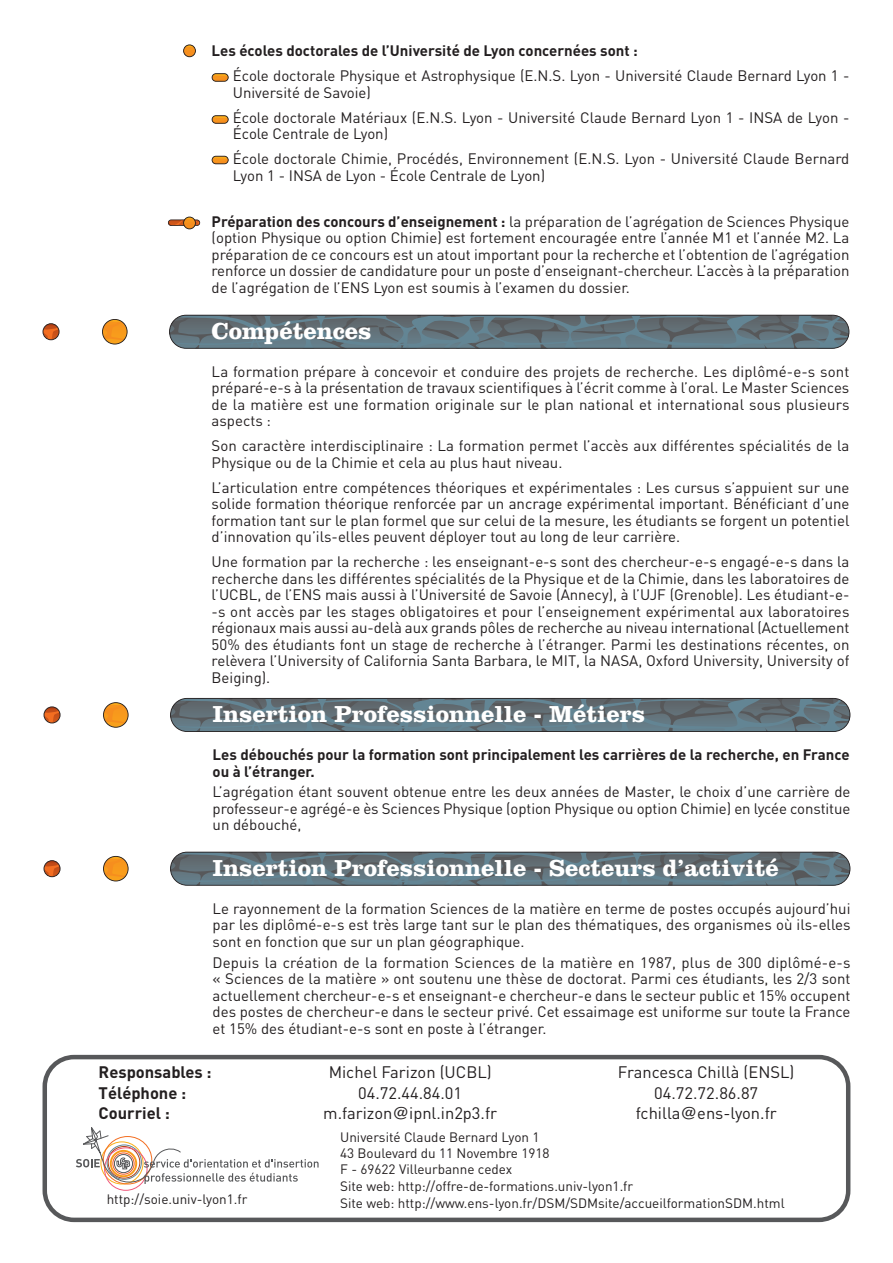
<style>
.page{position:relative;width:893px;height:1263px;background:#fff}
.page>*{position:absolute;margin:0;border:0;box-sizing:border-box;transform-origin:0 0}
.t1{font:700 24px "Clarendon";color:#fff}
.t2{font:16.5px "DIN";color:#231f20}
.t3{font:700 16.5px "DIN";color:#231f20}
.t4{font:15px/16.5px "DIN";color:#231f20;text-align:justify}
.t5{font:700 15px/16.5px "DIN";color:#231f20}
.t6{font:13.5px/16.4px "DIN";color:#231f20}
.s1{font-weight:700}
.s2{font-family:"Helvetica"}
</style>
<div class="page">
<svg style="left:169px;top:315px;width:680px;height:34px;background:#60717a"></svg>
<svg style="left:43px;top:323px;width:17px;height:17px"></svg>
<svg style="left:102px;top:319px;width:26px;height:25px"></svg>
<svg style="left:170px;top:698px;width:680px;height:34px;background:#5f7079"></svg>
<svg style="left:44px;top:706px;width:17px;height:17px"></svg>
<svg style="left:103px;top:702px;width:26px;height:26px"></svg>
<svg style="left:183px;top:44px;width:13px;height:13px"></svg>
<svg style="left:212px;top:73px;width:17px;height:9px"></svg>
<svg style="left:212px;top:115px;width:17px;height:9px"></svg>
<svg style="left:212px;top:156px;width:17px;height:8px"></svg>
<svg style="left:168px;top:217px;width:32px;height:12px"></svg>
<svg style="left:170px;top:852px;width:680px;height:34px;background:#61727a"></svg>
<svg style="left:44px;top:860px;width:17px;height:17px"></svg>
<svg style="left:103px;top:856px;width:26px;height:25px"></svg>
<svg style="left:43px;top:1055px;width:807px;height:167px"></svg>
<svg style="left:64px;top:1121px;width:266px;height:85px"></svg>
<p class="t5" style="left:212px;top:43px;width:428px">Les écoles doctorales de l’Université de Lyon concernées sont :</p>
<p class="t4" style="left:233px;top:68px;width:618px">École doctorale Physique et Astrophysique (E.N.S. Lyon - Université Claude Bernard Lyon 1 -<br>Université de Savoie)</p>
<p class="t4" style="left:233px;top:109px;width:618px">École doctorale Matériaux (E.N.S. Lyon - Université Claude Bernard Lyon 1 - INSA de Lyon -<br>École Centrale de Lyon)</p>
<p class="t4" style="left:233px;top:151px;width:618px">École doctorale Chimie, Procédés, Environnement (E.N.S. Lyon - Université Claude Bernard<br>Lyon 1 - INSA de Lyon - École Centrale de Lyon)</p>
<p class="t4" style="left:212px;top:213px;width:639px"><span class="s1">Préparation des concours d’enseignement :</span> la préparation de l’agrégation de Sciences Physique (option Physique ou option Chimie) est fortement encouragée entre l’année M1 et l’année M2. La préparation de ce concours est un atout important pour la recherche et l’obtention de l’agrégation renforce un dossier de candidature pour un poste d’enseignant-chercheur. L’accès à la préparation de l’agrégation de l’ENS Lyon est soumis à l’examen du dossier.</p>
<h1 class="t1" style="left:212px;top:323px;width:161px">Compétences</h1>
<p class="t4" style="left:212px;top:363px;width:639px">La formation prépare à concevoir et conduire des projets de recherche. Les diplômé-e-s sont préparé-e-s à la présentation de travaux scientifiques à l’écrit comme à l’oral. Le Master Sciences de la matière est une formation originale sur le plan national et international sous plusieurs aspects :</p>
<p class="t4" style="left:212px;top:438px;width:639px">Son caractère interdisciplinaire : La formation permet l’accès aux différentes spécialités de la<br>Physique ou de la Chimie et cela au plus haut niveau.</p>
<p class="t4" style="left:212px;top:479px;width:639px">L’articulation entre compétences théoriques et expérimentales : Les cursus s’appuient sur une solide formation théorique renforcée par un ancrage expérimental important. Bénéficiant d’une formation tant sur le plan formel que sur celui de la mesure, les étudiants se forgent un potentiel d’innovation qu’ils-elles peuvent déployer tout au long de leur carrière.</p>
<p class="t4" style="left:212px;top:554px;width:639px">Une formation par la recherche : les enseignant-e-s sont des chercheur-e-s engagé-e-s dans la recherche dans les différentes spécialités de la Physique et de la Chimie, dans les laboratoires de l’UCBL, de l’ENS mais aussi à l’Université de Savoie (Annecy), à l’UJF (Grenoble). Les étudiant-e--s ont accès par les stages obligatoires et pour l’enseignement expérimental aux laboratoires régionaux mais aussi au-delà aux grands pôles de recherche au niveau international (Actuellement 50% des étudiants font un stage de recherche à l’étranger. Parmi les destinations récentes, on relèvera l’University of California Santa Barbara, le MIT, la NASA, Oxford University, University of Beiging).</p>
<h1 class="t1" style="left:213px;top:706px;width:434px">Insertion Professionnelle - Métiers</h1>
<p class="t5" style="left:213px;top:747px;width:638px">Les débouchés pour la formation sont principalement les carrières de la recherche, en France ou à l’étranger.</p>
<p class="t4" style="left:213px;top:784px;width:639px">L’agrégation étant souvent obtenue entre les deux années de Master, le choix d’une carrière de professeur-e agrégé-e ès Sciences Physique (option Physique ou option Chimie) en lycée constitue un débouché,</p>
<h1 class="t1" style="left:213px;top:860px;width:568px">Insertion Professionnelle - Secteurs d’activité</h1>
<p class="t4" style="left:213px;top:900px;width:639px">Le rayonnement de la formation Sciences de la matière en terme de postes occupés aujourd’hui par les diplômé-e-s est très large tant sur le plan des thématiques, des organismes où ils-elles sont en fonction que sur un plan géographique.</p>
<p class="t4" style="left:213px;top:954px;width:639px">Depuis la création de la formation Sciences de la matière en 1987, plus de 300 diplômé-e-s « Sciences de la matière » ont soutenu une thèse de doctorat. Parmi ces étudiants, les 2/3 sont actuellement chercheur-e-s et enseignant-e chercheur-e dans le secteur public et 15% occupent des postes de chercheur-e dans le secteur privé. Cet essaimage est uniforme sur toute la France et 15% des étudiant-e-s sont en poste à l’étranger.</p>
<p class="t3" style="left:99px;top:1063px;width:115px">Responsables :</p>
<p class="t2" style="left:329px;top:1063px;width:165px">Michel Farizon (UCBL)</p>
<p class="t2" style="left:618px;top:1063px;width:178px">Francesca Chillà (ENSL)</p>
<p class="t3" style="left:99px;top:1083px;width:89px">Téléphone :</p>
<p class="t2" style="left:358px;top:1083px;width:105px">04.72.44.84.01</p>
<p class="t2" style="left:654px;top:1083px;width:105px">04.72.72.86.87</p>
<p class="t3" style="left:99px;top:1104px;width:73px">Courriel :</p>
<p class="t2" style="left:323px;top:1104px;width:175px">m.farizon<span class="s2">@</span>ipnl.in2p3.fr</p>
<p class="t2" style="left:636px;top:1104px;width:143px">fchilla<span class="s2">@</span>ens-lyon.fr</p>
<p class="t6" style="left:340px;top:1129px;width:446px">Université Claude Bernard Lyon 1<br>43 Boulevard du 11 Novembre 1918<br>F - 69622 Villeurbanne cedex<br>Site web: http://offre-de-formations.univ-lyon1.fr<br>Site web: http://www.ens-lyon.fr/DSM/SDMsite/accueilformationSDM.html</p>
<p class="t6" style="left:107px;top:1191px;width:142px">http://soie.univ-lyon1.fr</p>
</div>
